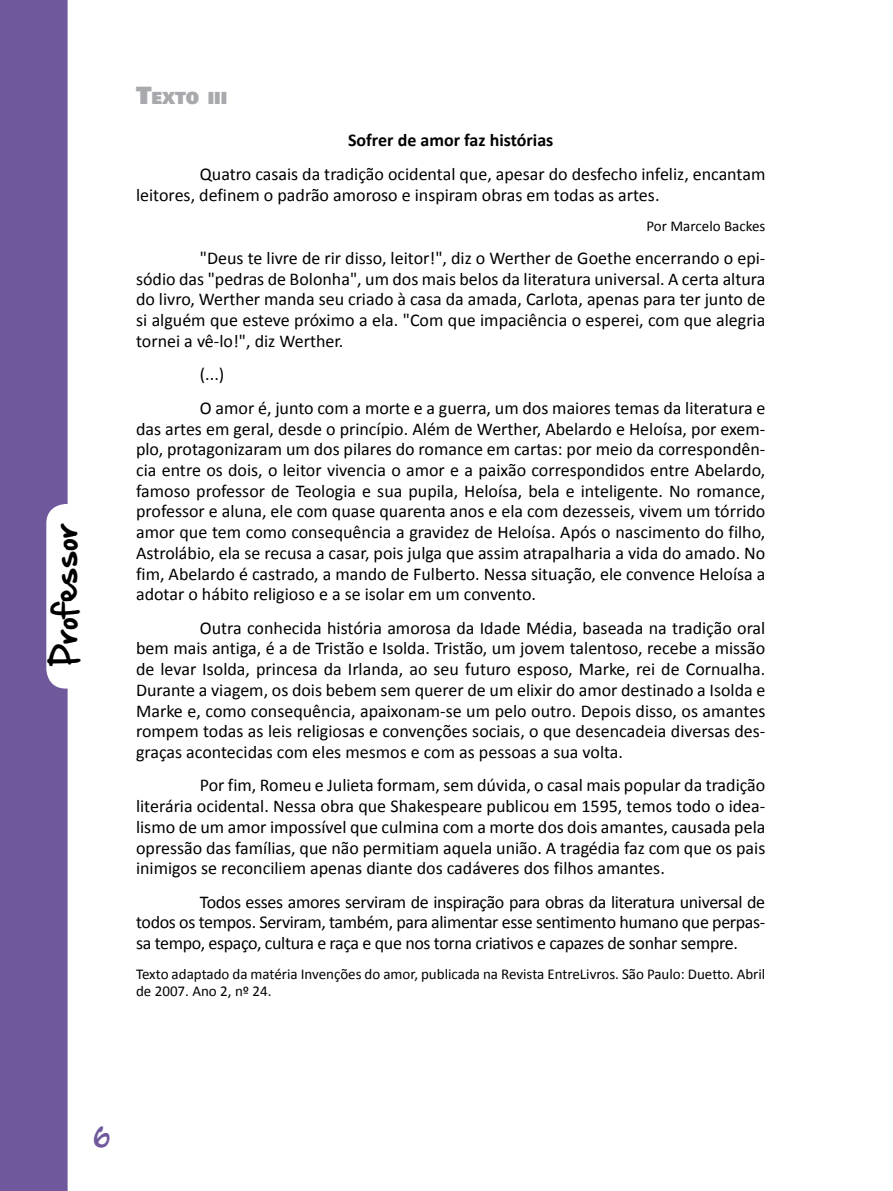
<style>
.page{position:relative;width:893px;height:1191px;background:#fff}
.page>*{position:absolute;margin:0;border:0;box-sizing:border-box;transform-origin:0 0}
.t1{font:30px "Hand Of Sean";color:#000}
.t2{font:24px "Hand Of Sean";color:#6f599c}
.t3{font:18px/20.7px "Calibri";color:#000;text-align:justify}
.t4{font:700 18px "Calibri";color:#000}
.t5{font:900 16.8px "Univers";color:#a7a9ac}
.t6{font:15px/17.2px "Calibri";color:#000}
.s1{font-size:24px}
</style>
<div class="page">
<div style="left:0;top:0;width:68px;height:1191px;background:#6f599c"></div>
<h1 class="t1" style="left:38px;top:667px;width:145px;rotate:-90deg">Professor</h1>
<p class="t5" style="left:136px;top:87px;width:93px"><span class="s1">T</span>EXTO III</p>
<p class="t4" style="left:348px;top:129px;width:207px">Sofrer de amor faz histórias</p>
<p class="t3" style="left:136px;top:164px;width:631px;text-indent:64px">Quatro casais da tradição ocidental que, apesar do desfecho infeliz, encantam leitores, definem o padrão amoroso e inspiram obras em todas as artes.</p>
<p class="t6" style="left:646px;top:217px;width:120px">Por Marcelo Backes</p>
<p class="t3" style="left:136px;top:248px;width:631px;text-indent:64px">"Deus te livre de rir disso, leitor!", diz o Werther de Goethe encerrando o epi&shy;sódio das "pedras de Bolonha", um dos mais belos da literatura universal. A certa altura do livro, Werther manda seu criado à casa da amada, Carlota, apenas para ter junto de si alguém que esteve próximo a ela. "Com que impaciência o esperei, com que alegria tornei a vê-lo!", diz Werther.</p>
<p class="t3" style="left:200px;top:358px;width:567px;line-height:33.5px">(...)<br>O amor é, junto com a morte e a guerra, um dos maiores temas da literatura e</p>
<p class="t3" style="left:136px;top:418px;width:631px">das artes em geral, desde o princípio. Além de Werther, Abelardo e Heloísa, por exem&shy;plo, protagonizaram um dos pilares do romance em cartas: por meio da correspondên&shy;cia entre os dois, o leitor vivencia o amor e a paixão correspondidos entre Abelardo, famoso professor de Teologia e sua pupila, Heloísa, bela e inteligente. No romance, professor e aluna, ele com quase quarenta anos e ela com dezesseis, vivem um tórrido amor que tem como consequência a gravidez de Heloísa. Após o nascimento do filho, Astrolábio, ela se recusa a casar, pois julga que assim atrapalharia a vida do amado. No fim, Abelardo é castrado, a mando de Fulberto. Nessa situação, ele convence Heloísa a adotar o hábito religioso e a se isolar em um convento.</p>
<p class="t3" style="left:136px;top:617px;width:631px;text-indent:64px">Outra conhecida história amorosa da Idade Média, baseada na tradição oral bem mais antiga, é a de Tristão e Isolda. Tristão, um jovem talentoso, recebe a missão de levar Isolda, princesa da Irlanda, ao seu futuro esposo, Marke, rei de Cornualha.<br>Durante a viagem, os dois bebem sem querer de um elixir do amor destinado a Isolda e Marke e, como consequência, apaixonam-se um pelo outro. Depois disso, os amantes rompem todas as leis religiosas e convenções sociais, o que desencadeia diversas des&shy;graças acontecidas com eles mesmos e com as pessoas a sua volta.</p>
<p class="t3" style="left:136px;top:775px;width:631px;text-indent:64px">Por fim, Romeu e Julieta formam, sem dúvida, o casal mais popular da tradição literária ocidental. Nessa obra que Shakespeare publicou em 1595, temos todo o idea&shy;lismo de um amor impossível que culmina com a morte dos dois amantes, causada pela opressão das famílias, que não permitiam aquela união. A tragédia faz com que os pais inimigos se reconciliem apenas diante dos cadáveres dos filhos amantes.</p>
<p class="t3" style="left:136px;top:891px;width:631px;text-indent:64px">Todos esses amores serviram de inspiração para obras da literatura universal de todos os tempos. Serviram, também, para alimentar esse sentimento humano que perpas&shy;sa tempo, espaço, cultura e raça e que nos torna criativos e capazes de sonhar sempre.</p>
<p class="t6" style="left:136px;top:965px;width:631px">Texto adaptado da matéria Invenções do amor, publicada na Revista EntreLivros. São Paulo: Duetto. Abril de 2007. Ano 2, nº 24.</p>
<h2 class="t2" style="left:93px;top:1115px;width:18px">6</h2>
</div>
